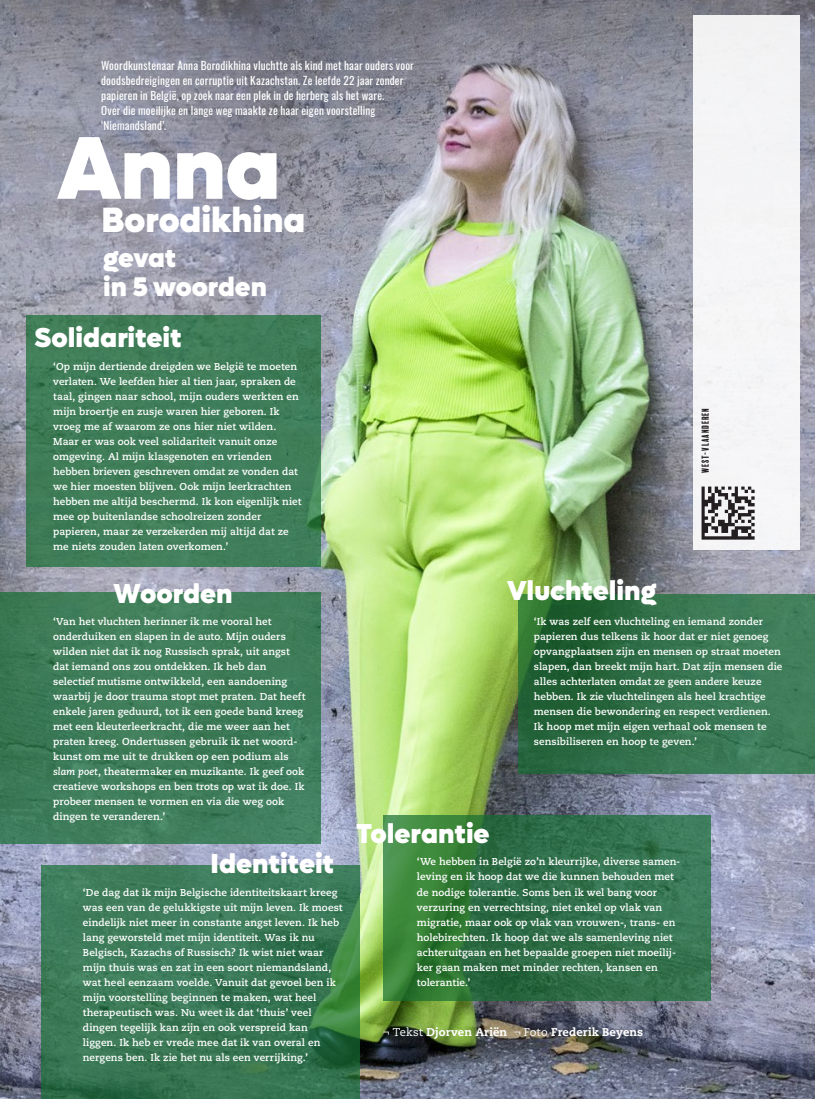
<style>
.page{position:relative;width:815px;height:1099px;background:#fff}
.page>*{position:absolute;margin:0;border:0;box-sizing:border-box;transform-origin:0 0}
.t1{font:900 89.38px "Lufga";color:#fff}
.t2{font:900 35.25px "Lufga";color:#fff}
.t3{font:900 27.5px "Lufga";color:#fff}
.t4{font:900 27px/28.8px "Lufga";color:#fff}
.t5{font:11.25px/15px "Oswald";letter-spacing:.01em;color:#fff}
.t6{font:800 11.25px "Caecilia LT Pro 85";letter-spacing:.005em;color:#fff}
.t7{font:700 10px/15px "Caecilia LT Pro 75";letter-spacing:.005em;color:#fff}
.t8{font:9.25px "Balboa Plus Fill";letter-spacing:.04em;color:#231f20}
.s1{font-family:"Caecilia LT Pro 76";font-style:italic}
.s2{font-family:"Caecilia LT Pro 55 Roman";font-weight:400}
</style>
<div class="page">
<img style="left:383px;top:0;width:432px;height:1098px">
<img style="left:310px;top:0;width:73px;height:1098px">
<img style="left:0;top:0;width:310px;height:1098px">
<div style="left:26px;top:315px;width:294px;height:251px;background:#407e59"></div>
<div style="left:0;top:592px;width:320px;height:251px;background:#3f7d5a"></div>
<svg style="left:42px;top:865px;width:318px;height:233px;background:#397854"></svg>
<svg style="left:383px;top:815px;width:327px;height:185px;background:#337546"></svg>
<div style="left:693px;top:15px;width:106px;height:534px;background:#f4f5f6"></div>
<svg style="left:519px;top:594px;width:296px;height:180px;background:#327149"></svg>
<img style="left:701px;top:486px;width:54px;height:54px">
<p class="t5" style="left:101px;top:57px;width:314px">Woordkunstenaar Anna Borodikhina vluchtte als kind met haar ouders voor doodsbedreigingen en corruptie uit Kazachstan. Ze leefde 22 jaar zonder papieren in België, op zoek naar een plek in de herberg als het ware.<br>Over die moeilijke en lange weg maakte ze haar eigen voorstelling ‘Niemandsland’.</p>
<h1 class="t1" style="left:57px;top:113px;width:226px">Anna</h1>
<h2 class="t2" style="left:102px;top:198px;width:205px">Borodikhina</h2>
<h3 class="t4" style="left:103px;top:243px;width:165px">gevat<br>in 5 woorden</h3>
<h3 class="t3" style="left:35px;top:321px;width:148px">Solidariteit</h3>
<p class="t7" style="left:53px;top:359px;width:250px">‘Op mijn dertiende dreigden we België te moeten verlaten. We leefden hier al tien jaar, spraken de taal, gingen naar school, mijn ouders werkten en mijn broertje en zusje waren hier geboren. Ik vroeg me af waarom ze ons hier niet wilden.<br>Maar er was ook veel solidariteit vanuit onze omgeving. Al mijn klasgenoten en vrienden hebben brieven geschreven omdat ze vonden dat we hier moesten blijven. Ook mijn leerkrachten hebben me altijd beschermd. Ik kon eigenlijk niet mee op buitenlandse schoolreizen zonder papieren, maar ze verzekerden mij altijd dat ze me niets zouden laten overkomen.’</p>
<h3 class="t3" style="left:114px;top:576px;width:121px">Woorden</h3>
<p class="t7" style="left:53px;top:614px;width:254px">‘Van het vluchten herinner ik me vooral het onderduiken en slapen in de auto. Mijn ouders wilden niet dat ik nog Russisch sprak, uit angst dat iemand ons zou ontdekken. Ik heb dan selectief mutisme ontwikkeld, een aandoening waarbij je door trauma stopt met praten. Dat heeft enkele jaren geduurd, tot ik een goede band kreeg met een kleuterleerkracht, die me weer aan het praten kreeg. Ondertussen gebruik ik net woord&shy;kunst om me uit te drukken op een podium als <span class="s1">slam poet</span>, theatermaker en muzikante. Ik geef ook creatieve workshops en ben trots op wat ik doe. Ik probeer mensen te vormen en via die weg ook dingen te veranderen.’</p>
<h3 class="t3" style="left:211px;top:846px;width:125px">Identiteit</h3>
<p class="t7" style="left:83px;top:884px;width:261px">‘De dag dat ik mijn Belgische identiteitskaart kreeg was een van de gelukkigste uit mijn leven. Ik moest eindelijk niet meer in constante angst leven. Ik heb lang geworsteld met mijn identiteit. Was ik nu Belgisch, Kazachs of Russisch? Ik wist niet waar mijn thuis was en zat in een soort niemandsland, wat heel eenzaam voelde. Vanuit dat gevoel ben ik mijn voorstelling beginnen te maken, wat heel therapeutisch was. Nu weet ik dat ‘thuis’ veel dingen tegelijk kan zijn en ook verspreid kan liggen. Ik heb er vrede mee dat ik van overal en nergens ben. Ik zie het nu als een verrijking.’</p>
<p class="t8" style="left:700px;top:473px;width:67px;rotate:-90deg">West-vlaanderen</p>
<h3 class="t3" style="left:507px;top:574px;width:151px">Vluchteling</h3>
<p class="t7" style="left:534px;top:614px;width:250px">‘Ik was zelf een vluchteling en iemand zonder papieren dus telkens ik hoor dat er niet genoeg opvangplaatsen zijn en mensen op straat moeten slapen, dan breekt mijn hart. Dat zijn mensen die alles achterlaten omdat ze geen andere keuze hebben. Ik zie vluchtelingen als heel krachtige mensen die bewondering en respect verdienen.<br>Ik hoop met mijn eigen verhaal ook mensen te sensibiliseren en hoop te geven.’</p>
<h3 class="t3" style="left:356px;top:817px;width:135px">Tolerantie</h3>
<p class="t7" style="left:417px;top:854px;width:265px">‘We hebben in België zo’n kleurrijke, diverse samen&shy;leving en ik hoop dat we die kunnen behouden met de nodige tolerantie. Soms ben ik wel bang voor verzuring en verrechtsing, niet enkel op vlak van migratie, maar ook op vlak van vrouwen-, trans- en holebirechten. Ik hoop dat we als samenleving niet achteruitgaan en het bepaalde groepen niet moeilij&shy;ker gaan maken met minder rechten, kansen en tolerantie.’</p>
<p class="t6" style="left:383px;top:1024px;width:262px"><span class="s2">¬ Tekst</span> Djorven Ariën <span class="s2">¬ Foto</span> Frederik Beyens</p>
</div>
